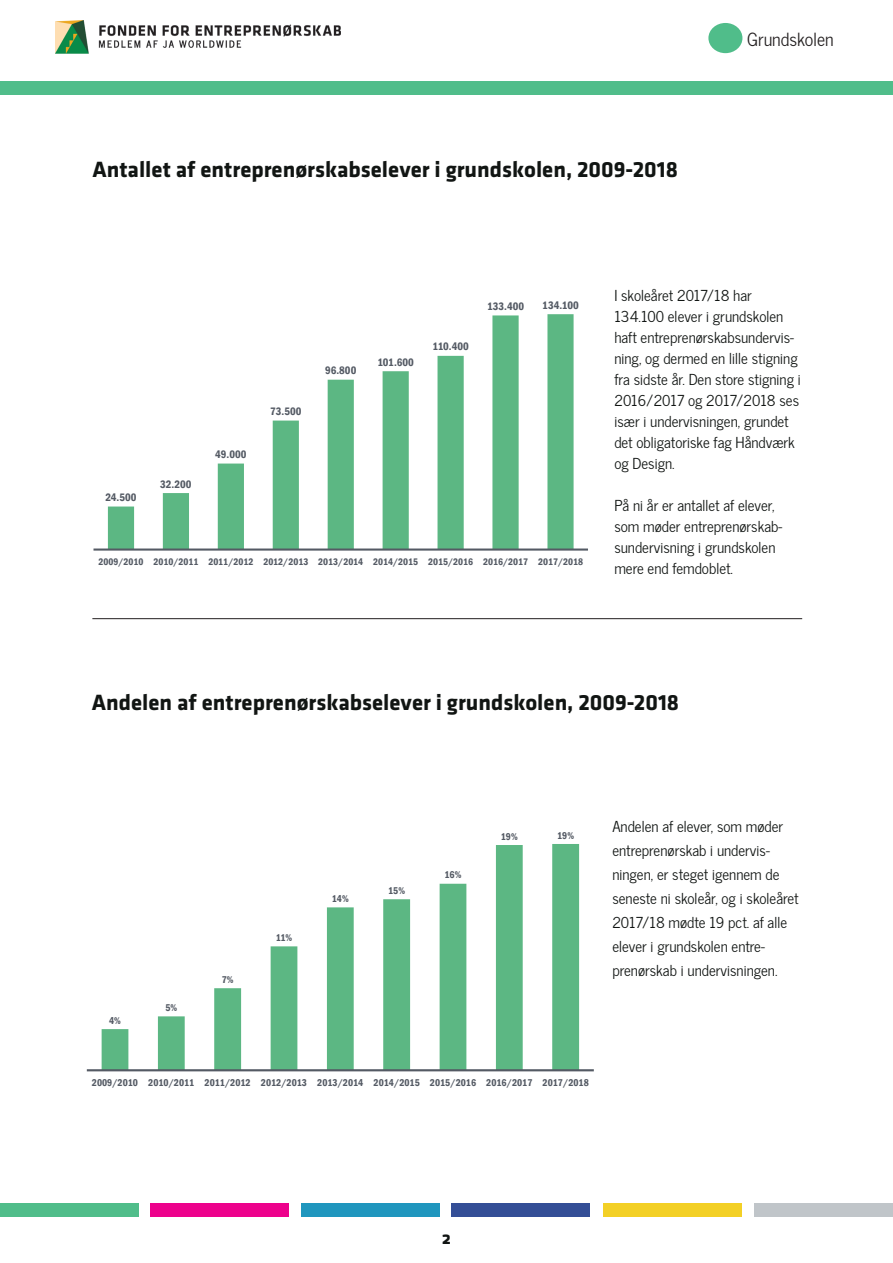
<style>
.page{position:relative;width:893px;height:1263px;background:#fff}
.page>*{position:absolute;margin:0;border:0;box-sizing:border-box;transform-origin:0 0}
.t1{font:700 22.95px "Klavika";color:#111513}
.t2{font:18px "News Cycle";color:#231f20}
.t3{font:700 18px "Klavika";color:#111513}
.t4{font:15px/21px "News Cycle";color:#111513}
.t5{font:600 condensed 11.1px "Franklin Gothic";color:#545a64}
.t6{font:600 condensed 10.2px "Franklin Gothic";color:#545a64}
.t7{font:600 condensed 9.75px "Franklin Gothic";color:#545a64}
</style>
<div class="page">
<div style="left:301px;top:1203px;width:139px;height:13px;background:#1f96be"></div>
<div style="left:0;top:1203px;width:139px;height:13px;background:#50bd8a"></div>
<div style="left:452px;top:1203px;width:138px;height:13px;background:#344e96"></div>
<div style="left:151px;top:1203px;width:138px;height:13px;background:#ed028c"></div>
<img style="left:56px;top:21px;width:285px;height:33px">
<div style="left:603px;top:1203px;width:139px;height:13px;background:#f3d026"></div>
<div style="left:754px;top:1203px;width:139px;height:13px;background:#c0c5c9"></div>
<div style="left:0;top:81px;width:893px;height:14px;background:#50bd8a"></div>
<hr style="left:92px;top:618px;width:710px;height:1px;background:#231f20">
<div style="left:710px;top:25px;width:31px;height:26px;background:#50bd8a;border-radius:50%"></div>
<div style="left:708px;top:23px;width:34px;height:30px;border:3px solid #50bd8a;border-radius:50%"></div>
<svg style="left:108px;top:314px;width:466px;height:234px"></svg>
<hr style="left:93px;top:548px;width:495px;height:3px;background:#545a64">
<svg style="left:102px;top:844px;width:477px;height:225px"></svg>
<hr style="left:87px;top:1069px;width:507px;height:2px;background:#545a64">
<p class="t1" style="left:92px;top:157px;width:587px">Antallet af entreprenørskabselever i grundskolen, 2009-2018</p>
<p class="t2" style="left:747px;top:24px;width:88px">Grundskolen</p>
<p class="t5" style="left:105px;top:490px;width:33px">24.500</p>
<p class="t5" style="left:160px;top:476px;width:33px">32.200</p>
<p class="t5" style="left:215px;top:447px;width:33px">49.000</p>
<p class="t5" style="left:270px;top:404px;width:33px">73.500</p>
<p class="t5" style="left:325px;top:363px;width:33px">96.800</p>
<p class="t5" style="left:377px;top:355px;width:38px">101.600</p>
<p class="t5" style="left:432px;top:339px;width:38px">110.400</p>
<p class="t5" style="left:487px;top:299px;width:38px">133.400</p>
<p class="t5" style="left:542px;top:298px;width:38px">134.100</p>
<p class="t7" style="left:98px;top:555px;width:486px">2009/2010 2010/2011 2011/2012 2012/2013 2013/2014 2014/2015 2015/2016 2016/2017 2017/2018</p>
<p class="t4" style="left:614px;top:284px;width:188px">I skoleåret 2017/18 har<br>134.100 elever i grundskolen haft entreprenørskabsundervis&shy;ning, og dermed en lille stigning fra sidste år. Den store stigning i<br>2016/2017 og 2017/2018 ses især i undervisningen, grundet det obligatoriske fag Håndværk og Design.</p>
<p class="t4" style="left:614px;top:494px;width:169px">På ni år er antallet af elever, som møder entreprenørskab&shy;sundervisning i grundskolen mere end femdoblet.</p>
<p class="t1" style="left:92px;top:689px;width:589px">Andelen af entreprenørskabselever i grundskolen, 2009-2018</p>
<p class="t6" style="left:109px;top:1013px;width:13px">4%</p>
<p class="t6" style="left:165px;top:1001px;width:13px">5%</p>
<p class="t6" style="left:222px;top:972px;width:13px">7%</p>
<p class="t6" style="left:276px;top:931px;width:18px">11%</p>
<p class="t6" style="left:332px;top:892px;width:18px">14%</p>
<p class="t6" style="left:388px;top:883px;width:18px">15%</p>
<p class="t6" style="left:445px;top:868px;width:18px">16%</p>
<p class="t6" style="left:501px;top:829px;width:18px">19%</p>
<p class="t6" style="left:557px;top:828px;width:18px">19%</p>
<p class="t6" style="left:92px;top:1075px;width:498px">2009/2010 2010/2011 2011/2012 2012/2013 2013/2014 2014/2015 2015/2016 2016/2017 2017/2018</p>
<p class="t4" style="left:612px;top:814px;width:188px;line-height:24px">Andelen af elever, som møder entreprenørskab i undervis&shy;ningen, er steget igennem de seneste ni skoleår, og i skoleåret<br>2017/18 mødte 19 pct. af alle elever i grundskolen entre&shy;prenørskab i undervisningen.</p>
<p class="t3" style="left:442px;top:1228px;width:11px">2</p>
</div>
